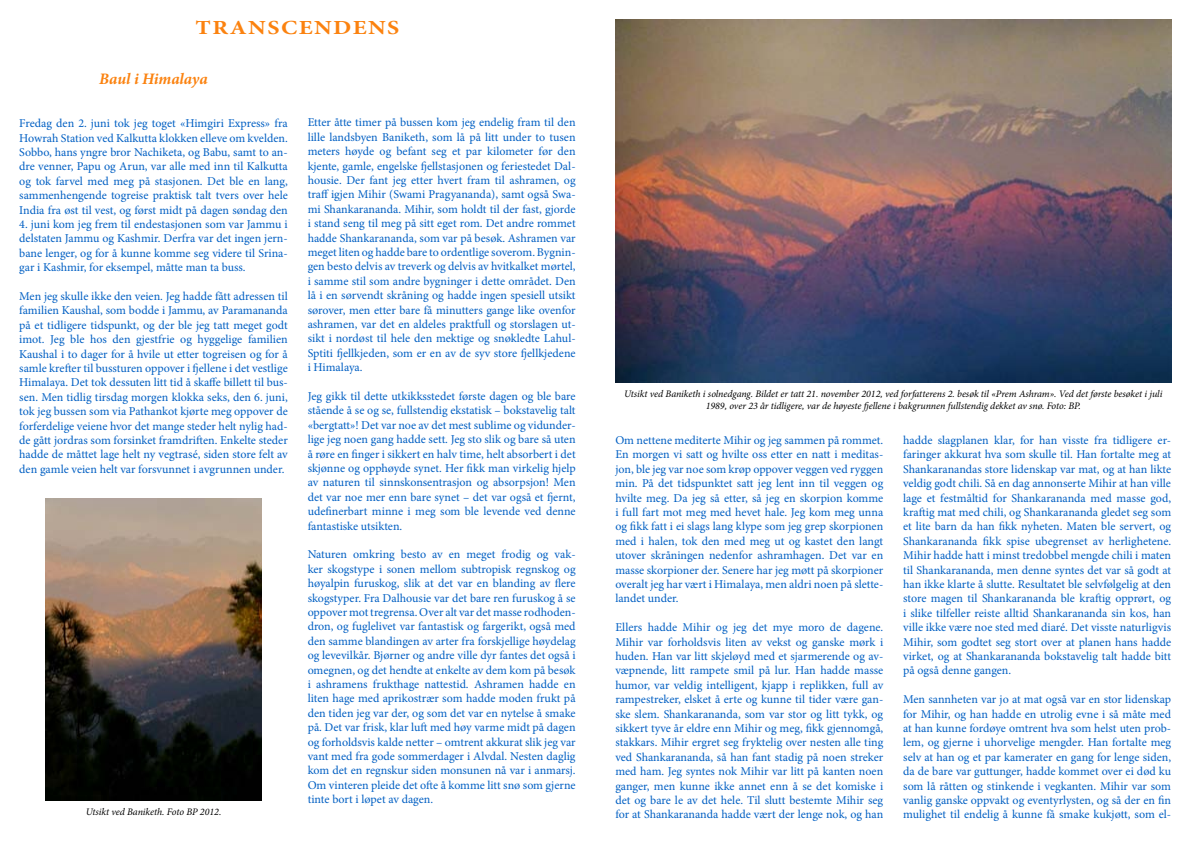
<style>
.page{position:relative;width:1191px;height:842px;background:#fff}
.page>*{position:absolute;margin:0;border:0;box-sizing:border-box;transform-origin:0 0}
.t1{font:700 20px "Minion Pro";letter-spacing:.06em;color:#fb820f;scale:1.2 1}
.t2{font:italic 700 16px "Minion Pro";letter-spacing:-.005em;color:#fb820f}
.t3{font:12px/14.4px "Minion Pro";color:#005fc3;text-align:justify}
.t4{font:italic 10px/12px "Minion Pro";letter-spacing:-.005em;color:#000;text-align:center}
</style>
<div class="page">
<img style="left:45px;top:499px;width:217px;height:302px">
<img style="left:615px;top:20px;width:556px;height:363px">
<h1 class="t1" style="left:195px;top:14px;width:171px">TRANSCENDENS</h1>
<h2 class="t2" style="left:99px;top:67px;width:110px">Baul i Himalaya</h2>
<p class="t3" style="left:19px;top:116px;width:270px">Fredag den 2. juni tok jeg toget «Himgiri Express» fra Howrah Station ved Kalkutta klokken elleve om kvelden.<br>Sobbo, hans yngre bror Nachiketa, og Babu, samt to an&shy;dre venner, Papu og Arun, var alle med inn til Kalkutta og tok farvel med meg på stasjonen. Det ble en lang, sammenhengende togreise praktisk talt tvers over hele India fra øst til vest, og først midt på dagen søndag den</p>
<p class="t3" style="left:19px;top:217px;width:270px">4. juni kom jeg frem til endestasjonen som var Jammu i delstaten Jammu og Kashmir. Derfra var det ingen jern&shy;bane lenger, og for å kunne komme seg videre til Srina&shy;gar i Kashmir, for eksempel, måtte man ta buss.</p>
<p class="t3" style="left:19px;top:289px;width:270px">Men jeg skulle ikke den veien. Jeg hadde fått adressen til familien Kaushal, som bodde i Jammu, av Paramananda på et tidligere tidspunkt, og der ble jeg tatt meget godt imot. Jeg ble hos den gjestfrie og hyggelige familien Kaushal i to dager for å hvile ut etter togreisen og for å samle krefter til bussturen oppover i fjellene i det vestlige Himalaya. Det tok dessuten litt tid å skaffe billett til bus&shy;sen. Men tidlig tirsdag morgen klokka seks, den 6. juni, tok jeg bussen som via Pathankot kjørte meg oppover de forferdelige veiene hvor det mange steder helt nylig had&shy;de gått jordras som forsinket framdriften. Enkelte steder hadde de måttet lage helt ny vegtrasé, siden store felt av den gamle veien helt var forsvunnet i avgrunnen under.</p>
<p class="t3" style="left:308px;top:115px;width:269px">Etter åtte timer på bussen kom jeg endelig fram til den lille landsbyen Baniketh, som lå på litt under to tusen meters høyde og befant seg et par kilometer før den kjente, gamle, engelske fjellstasjonen og feriestedet Dal&shy;housie. Der fant jeg etter hvert fram til ashramen, og traff igjen Mihir (Swami Pragyananda), samt også Swa&shy;mi Shankarananda. Mihir, som holdt til der fast, gjorde i stand seng til meg på sitt eget rom. Det andre rommet hadde Shankarananda, som var på besøk. Ashramen var meget liten og hadde bare to ordentlige soverom. Bygnin&shy;gen besto delvis av treverk og delvis av hvitkalket mørtel, i samme stil som andre bygninger i dette området. Den lå i en sørvendt skråning og hadde ingen spesiell utsikt sørover, men etter bare få minutters gange like ovenfor ashramen, var det en aldeles praktfull og storslagen ut&shy;sikt i nordøst til hele den mektige og snøkledte Lahul-Sptiti fjellkjeden, som er en av de syv store fjellkjedene i Himalaya.</p>
<p class="t3" style="left:308px;top:389px;width:269px">Jeg gikk til dette utkikksstedet første dagen og ble bare stående å se og se, fullstendig ekstatisk – bokstavelig talt «bergtatt»! Det var noe av det mest sublime og vidunder&shy;lige jeg noen gang hadde sett. Jeg sto slik og bare så uten å røre en finger i sikkert en halv time, helt absorbert i det skjønne og opphøyde synet. Her fikk man virkelig hjelp av naturen til sinnskonsentrasjon og absorpsjon! Men det var noe mer enn bare synet – det var også et fjernt, udefinerbart minne i meg som ble levende ved denne fantastiske utsikten.</p>
<p class="t3" style="left:308px;top:547px;width:269px">Naturen omkring besto av en meget frodig og vak&shy;ker skogstype i sonen mellom subtropisk regnskog og høyalpin furuskog, slik at det var en blanding av flere skogstyper. Fra Dalhousie var det bare ren furuskog å se oppover mot tregrensa. Over alt var det masse rodhoden&shy;dron, og fuglelivet var fantastisk og fargerikt, også med den samme blandingen av arter fra forskjellige høydelag og levevilkår. Bjørner og andre ville dyr fantes det også i omegnen, og det hendte at enkelte av dem kom på besøk i ashramens frukthage nattestid. Ashramen hadde en liten hage med aprikostrær som hadde moden frukt på den tiden jeg var der, og som det var en nytelse å smake på. Det var frisk, klar luft med høy varme midt på dagen og forholdsvis kalde netter – omtrent akkurat slik jeg var vant med fra gode sommerdager i Alvdal. Nesten daglig kom det en regnskur siden monsunen nå var i anmarsj.<br>Om vinteren pleide det ofte å komme litt snø som gjerne tinte bort i løpet av dagen.</p>
<p class="t4" style="left:624px;top:388px;width:540px">Utsikt ved Baniketh i solnedgang. Bildet er tatt 21. november 2012, ved forfatterens 2. besøk til «Prem Ashram». Ved det første besøket i juli<br>1989, over 23 år tidligere, var de høyeste fjellene i bakgrunnen fullstendig dekket av snø. Foto: BP.</p>
<p class="t3" style="left:615px;top:433px;width:269px">Om nettene mediterte Mihir og jeg sammen på rommet.<br>En morgen vi satt og hvilte oss etter en natt i meditas&shy;jon, ble jeg var noe som krøp oppover veggen ved ryggen min. På det tidspunktet satt jeg lent inn til veggen og hvilte meg. Da jeg så etter, så jeg en skorpion komme i full fart mot meg med hevet hale. Jeg kom meg unna og fikk fatt i ei slags lang klype som jeg grep skorpionen med i halen, tok den med meg ut og kastet den langt utover skråningen nedenfor ashramhagen. Det var en masse skorpioner der. Senere har jeg møtt på skorpioner overalt jeg har vært i Himalaya, men aldri noen på slette&shy;landet under.</p>
<p class="t3" style="left:615px;top:620px;width:269px">Ellers hadde Mihir og jeg det mye moro de dagene.<br>Mihir var forholdsvis liten av vekst og ganske mørk i huden. Han var litt skjeløyd med et sjarmerende og av&shy;væpnende, litt rampete smil på lur. Han hadde masse humor, var veldig intelligent, kjapp i replikken, full av rampestreker, elsket å erte og kunne til tider være gan&shy;ske slem. Shankarananda, som var stor og litt tykk, og sikkert tyve år eldre enn Mihir og meg, fikk gjennomgå, stakkars. Mihir ergret seg fryktelig over nesten alle ting ved Shankarananda, så han fant stadig på noen streker med ham. Jeg syntes nok Mihir var litt på kanten noen ganger, men kunne ikke annet enn å se det komiske i det og bare le av det hele. Til slutt bestemte Mihir seg for at Shankarananda hadde vært der lenge nok, og han</p>
<p class="t3" style="left:903px;top:433px;width:269px">hadde slagplanen klar, for han visste fra tidligere er&shy;faringer akkurat hva som skulle til. Han fortalte meg at Shankaranandas store lidenskap var mat, og at han likte veldig godt chili. Så en dag annonserte Mihir at han ville lage et festmåltid for Shankarananda med masse god, kraftig mat med chili, og Shankarananda gledet seg som et lite barn da han fikk nyheten. Maten ble servert, og Shankarananda fikk spise ubegrenset av herlighetene.<br>Mihir hadde hatt i minst tredobbel mengde chili i maten til Shankarananda, men denne syntes det var så godt at han ikke klarte å slutte. Resultatet ble selvfølgelig at den store magen til Shankarananda ble kraftig opprørt, og i slike tilfeller reiste alltid Shankarananda sin kos, han ville ikke være noe sted med diaré. Det visste naturligvis Mihir, som godtet seg stort over at planen hans hadde virket, og at Shankarananda bokstavelig talt hadde bitt på også denne gangen.</p>
<p class="t3" style="left:903px;top:692px;width:269px">Men sannheten var jo at mat også var en stor lidenskap for Mihir, og han hadde en utrolig evne i så måte med at han kunne fordøye omtrent hva som helst uten prob&shy;lem, og gjerne i uhorvelige mengder. Han fortalte meg selv at han og et par kamerater en gang for lenge siden, da de bare var guttunger, hadde kommet over ei død ku som lå råtten og stinkende i vegkanten. Mihir var som vanlig ganske oppvakt og eventyrlysten, og så der en fin</p>
<p class="t4" style="left:86px;top:806px;width:137px">Utsikt ved Baniketh. Foto BP 2012.</p>
<p class="t3" style="left:903px;top:807px;width:269px">mulighet til endelig å kunne få smake kukjøtt, som el-</p>
</div>
